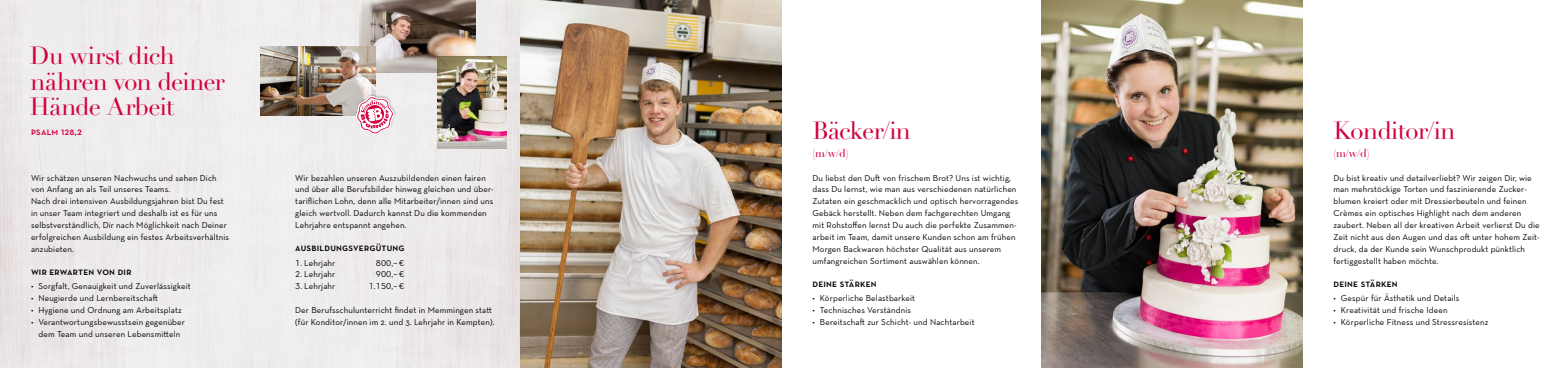
<style>
.page{position:relative;width:1563px;height:368px;background:#fff}
.page>*{position:absolute;margin:0;border:0;box-sizing:border-box;transform-origin:0 0}
.t1{font:24.5px/25.4px "Didot LT Pro";letter-spacing:-.03em;color:#d3003f}
.t2{font:11.38px "Didot LT Pro";color:#d3003f}
.t3{font:600 10.5px "Neutraface Text";letter-spacing:.02em;color:#000}
.t4{font:600 10.5px "Neutraface Text";letter-spacing:.02em;color:#d3003f}
.t5{font:8.75px/11.8px "Neutraface Text";letter-spacing:.015em;color:#000}
</style>
<div class="page">
<img style="left:0;top:0;width:781px;height:367px">
<img style="left:360px;top:0;width:115px;height:72px">
<img style="left:437px;top:57px;width:69px;height:91px">
<img style="left:1042px;top:0;width:260px;height:367px">
<img style="left:260px;top:47px;width:116px;height:68px">
<img style="left:351px;top:88px;width:50px;height:52px">
<svg style="left:355px;top:95px;width:39px;height:40px"></svg>
<h1 class="t1" style="left:30px;top:44px;width:196px">Du wirst dich nähren von deiner<br>Hände Arbeit</h1>
<p class="t4" style="left:31px;top:125px;width:53px">Psalm 128,2</p>
<p class="t5" style="left:31px;top:171px;width:200px">Wir schätzen unseren Nachwuchs und sehen Dich von Anfang an als Teil unseres Teams.<br>Nach drei intensiven Ausbildungsjahren bist Du fest in unser Team integriert und deshalb ist es für uns selbstverständlich, Dir nach Möglichkeit nach Deiner erfolgreichen Ausbildung ein festes Arbeitsverhältnis anzubieten.</p>
<p class="t3" style="left:31px;top:264px;width:102px">Wir erwarten von Dir</p>
<p class="t5" style="left:31px;top:280px;width:161px">• Sorgfalt, Genauigkeit und Zuverlässigkeit</p>
<p class="t5" style="left:31px;top:291px;width:129px">• Neugierde und Lernbereitschaft</p>
<p class="t5" style="left:31px;top:303px;width:152px">• Hygiene und Ordnung am Arbeitsplatz</p>
<p class="t5" style="left:31px;top:315px;width:156px;text-align:center">• Verantwortungsbewusstsein gegenüber dem Team und unseren Lebensmitteln</p>
<p class="t5" style="left:295px;top:171px;width:200px">Wir bezahlen unseren Auszubildenden einen fairen und über alle Berufsbilder hinweg gleichen und über&shy;tariflichen Lohn, denn alle Mitarbeiter/innen sind uns gleich wertvoll. Dadurch kannst Du die kommenden Lehrjahre entspannt angehen.</p>
<p class="t3" style="left:295px;top:240px;width:111px">Ausbildungsvergütung</p>
<p class="t5" style="left:295px;top:256px;width:42px">1. Lehrjahr</p>
<p class="t5" style="left:376px;top:256px;width:30px">800,– €</p>
<p class="t5" style="left:295px;top:268px;width:42px">2. Lehrjahr</p>
<p class="t5" style="left:376px;top:268px;width:30px">900,– €</p>
<p class="t5" style="left:295px;top:280px;width:42px">3. Lehrjahr</p>
<p class="t5" style="left:369px;top:280px;width:37px">1.150,– €</p>
<p class="t5" style="left:295px;top:303px;width:201px">Der Berufsschulunterricht findet in Memmingen statt (für Konditor/innen im 2. und 3. Lehrjahr in Kempten).</p>
<h1 class="t1" style="left:812px;top:119px;width:100px">Bäcker/in</h1>
<h2 class="t2" style="left:812px;top:146px;width:38px">(m/w/d)</h2>
<p class="t5" style="left:812px;top:171px;width:207px">Du liebst den Duft von frischem Brot? Uns ist wichtig, dass Du lernst, wie man aus verschiedenen natürlichen Zutaten ein geschmacklich und optisch hervorragendes Gebäck herstellt. Neben dem fachgerechten Umgang mit Rohstoffen lernst Du auch die perfekte Zusammen&shy;arbeit im Team, damit unsere Kunden schon am frühen Morgen Backwaren höchster Qualität aus unserem umfangreichen Sortiment auswählen können.</p>
<p class="t3" style="left:812px;top:276px;width:66px">Deine Stärken</p>
<p class="t5" style="left:812px;top:291px;width:104px">• Körperliche Belastbarkeit</p>
<p class="t5" style="left:812px;top:303px;width:100px">• Technisches Verständnis</p>
<p class="t5" style="left:812px;top:315px;width:164px">• Bereitschaft zur Schicht- und Nachtarbeit</p>
<h1 class="t1" style="left:1333px;top:119px;width:123px">Konditor/in</h1>
<h2 class="t2" style="left:1333px;top:146px;width:38px">(m/w/d)</h2>
<p class="t5" style="left:1333px;top:171px;width:208px">Du bist kreativ und detailverliebt? Wir zeigen Dir, wie man mehrstöckige Torten und faszinierende Zucker&shy;blumen kreiert oder mit Dressierbeuteln und feinen Crèmes ein optisches Highlight nach dem anderen zaubert. Neben all der kreativen Arbeit verlierst Du die Zeit nicht aus den Augen und das oft unter hohem Zeit&shy;druck, da der Kunde sein Wunschprodukt pünktlich fertiggestellt haben möchte.</p>
<p class="t3" style="left:1333px;top:276px;width:66px">Deine Stärken</p>
<p class="t5" style="left:1333px;top:291px;width:127px">• Gespür für Ästhetik und Details</p>
<p class="t5" style="left:1333px;top:303px;width:116px">• Kreativität und frische Ideen</p>
<p class="t5" style="left:1333px;top:315px;width:156px">• Körperliche Fitness und Stressresistenz</p>
</div>
